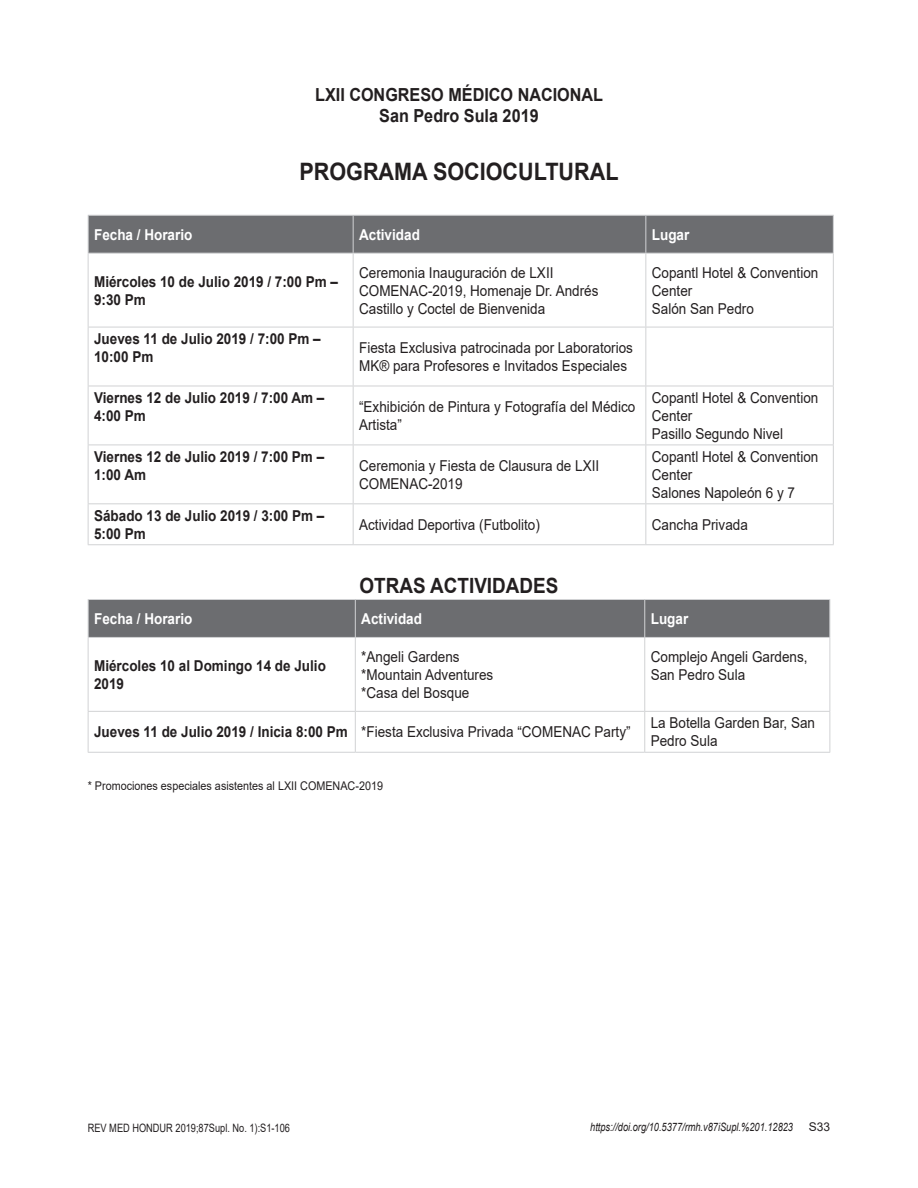
<style>
.page{position:relative;width:918px;height:1188px;background:#fff}
.page>*{position:absolute;margin:0;border:0;box-sizing:border-box;transform-origin:0 0}
.t1{font:700 24px "Arial";color:#231f20;scale:.9 1}
.t2{font:700 21px "Arial";color:#231f20;scale:.9 1}
.t3{font:700 18px "Arial";color:#231f20;scale:.9 1}
.t4{font:15px/18px "Arial";color:#231f20;scale:.9 1}
.t5{font:700 15px/18px "Arial";color:#231f20;scale:.9 1}
.t6{font:700 15px "Arial";color:#fff;scale:.9 1}
.t7{font:12px "Arial";color:#231f20;scale:.9 1}
.t8{font:12px "Arial";color:#231f20}
.t9{font:italic 11.55px "Arial";color:#231f20;scale:.8 1}
.t10{font:11.55px "Arial";color:#231f20;scale:.8 1}
</style>
<div class="page">
<div style="left:89px;top:216px;width:744px;height:37px;background:#6c6d70"></div>
<hr style="left:88px;top:215px;width:265px;height:1px;background:#d1d2d4">
<hr style="left:88px;top:216px;width:1px;height:37px;background:#d1d2d4">
<hr style="left:353px;top:215px;width:293px;height:1px;background:#d1d2d4">
<hr style="left:353px;top:216px;width:1px;height:37px;background:#d1d2d4">
<hr style="left:646px;top:215px;width:188px;height:1px;background:#d1d2d4">
<hr style="left:645px;top:216px;width:1px;height:37px;background:#d1d2d4">
<hr style="left:833px;top:216px;width:1px;height:37px;background:#d1d2d4">
<hr style="left:88px;top:253px;width:265px;height:1px;background:#d1d2d4">
<hr style="left:88px;top:254px;width:1px;height:73px;background:#d1d2d4">
<hr style="left:353px;top:253px;width:293px;height:1px;background:#d1d2d4">
<hr style="left:353px;top:254px;width:1px;height:73px;background:#d1d2d4">
<hr style="left:646px;top:253px;width:188px;height:1px;background:#d1d2d4">
<hr style="left:645px;top:254px;width:1px;height:73px;background:#d1d2d4">
<hr style="left:833px;top:254px;width:1px;height:73px;background:#d1d2d4">
<hr style="left:88px;top:327px;width:265px;height:1px;background:#d1d2d4">
<hr style="left:88px;top:327px;width:1px;height:59px;background:#d1d2d4">
<hr style="left:353px;top:327px;width:293px;height:1px;background:#d1d2d4">
<hr style="left:353px;top:327px;width:1px;height:59px;background:#d1d2d4">
<hr style="left:646px;top:327px;width:188px;height:1px;background:#d1d2d4">
<hr style="left:645px;top:327px;width:1px;height:59px;background:#d1d2d4">
<hr style="left:833px;top:327px;width:1px;height:59px;background:#d1d2d4">
<hr style="left:88px;top:386px;width:265px;height:1px;background:#d1d2d4">
<hr style="left:88px;top:386px;width:1px;height:59px;background:#d1d2d4">
<hr style="left:353px;top:386px;width:293px;height:1px;background:#d1d2d4">
<hr style="left:353px;top:386px;width:1px;height:59px;background:#d1d2d4">
<hr style="left:646px;top:386px;width:188px;height:1px;background:#d1d2d4">
<hr style="left:645px;top:386px;width:1px;height:59px;background:#d1d2d4">
<hr style="left:833px;top:386px;width:1px;height:59px;background:#d1d2d4">
<hr style="left:88px;top:445px;width:265px;height:1px;background:#d1d2d4">
<hr style="left:88px;top:445px;width:1px;height:58px;background:#d1d2d4">
<hr style="left:353px;top:445px;width:293px;height:1px;background:#d1d2d4">
<hr style="left:353px;top:445px;width:1px;height:58px;background:#d1d2d4">
<hr style="left:646px;top:445px;width:188px;height:1px;background:#d1d2d4">
<hr style="left:645px;top:445px;width:1px;height:58px;background:#d1d2d4">
<hr style="left:833px;top:445px;width:1px;height:58px;background:#d1d2d4">
<hr style="left:88px;top:503px;width:265px;height:1px;background:#d1d2d4">
<hr style="left:88px;top:504px;width:1px;height:40px;background:#d1d2d4">
<hr style="left:353px;top:503px;width:293px;height:1px;background:#d1d2d4">
<hr style="left:353px;top:504px;width:1px;height:40px;background:#d1d2d4">
<hr style="left:646px;top:503px;width:188px;height:1px;background:#d1d2d4">
<hr style="left:645px;top:504px;width:1px;height:40px;background:#d1d2d4">
<hr style="left:833px;top:504px;width:1px;height:40px;background:#d1d2d4">
<hr style="left:88px;top:544px;width:265px;height:1px;background:#d1d2d4">
<hr style="left:353px;top:544px;width:293px;height:1px;background:#d1d2d4">
<hr style="left:646px;top:544px;width:188px;height:1px;background:#d1d2d4">
<div style="left:89px;top:600px;width:741px;height:37px;background:#6c6d70"></div>
<hr style="left:88px;top:599px;width:267px;height:1px;background:#d1d2d4">
<hr style="left:88px;top:600px;width:1px;height:37px;background:#d1d2d4">
<hr style="left:355px;top:599px;width:290px;height:1px;background:#d1d2d4">
<hr style="left:355px;top:600px;width:1px;height:37px;background:#d1d2d4">
<hr style="left:645px;top:599px;width:185px;height:1px;background:#d1d2d4">
<hr style="left:644px;top:600px;width:1px;height:37px;background:#d1d2d4">
<hr style="left:830px;top:600px;width:1px;height:37px;background:#d1d2d4">
<hr style="left:88px;top:637px;width:267px;height:1px;background:#d1d2d4">
<hr style="left:88px;top:638px;width:1px;height:73px;background:#d1d2d4">
<hr style="left:355px;top:637px;width:290px;height:1px;background:#d1d2d4">
<hr style="left:355px;top:638px;width:1px;height:73px;background:#d1d2d4">
<hr style="left:645px;top:637px;width:185px;height:1px;background:#d1d2d4">
<hr style="left:644px;top:638px;width:1px;height:73px;background:#d1d2d4">
<hr style="left:830px;top:638px;width:1px;height:73px;background:#d1d2d4">
<hr style="left:88px;top:711px;width:267px;height:1px;background:#d1d2d4">
<hr style="left:88px;top:712px;width:1px;height:40px;background:#d1d2d4">
<hr style="left:355px;top:711px;width:290px;height:1px;background:#d1d2d4">
<hr style="left:355px;top:712px;width:1px;height:40px;background:#d1d2d4">
<hr style="left:645px;top:711px;width:185px;height:1px;background:#d1d2d4">
<hr style="left:644px;top:712px;width:1px;height:40px;background:#d1d2d4">
<hr style="left:830px;top:712px;width:1px;height:40px;background:#d1d2d4">
<hr style="left:88px;top:752px;width:267px;height:1px;background:#d1d2d4">
<hr style="left:355px;top:752px;width:290px;height:1px;background:#d1d2d4">
<hr style="left:645px;top:752px;width:185px;height:1px;background:#d1d2d4">
<p class="t3" style="left:315px;top:82px;width:322px">LXII CONGRESO MÉDICO NACIONAL</p>
<p class="t3" style="left:379px;top:103px;width:179px">San Pedro Sula 2019</p>
<p class="t1" style="left:299px;top:155px;width:356px">PROGRAMA SOCIOCULTURAL</p>
<p class="t6" style="left:94px;top:224px;width:111px">Fecha / Horario</p>
<p class="t6" style="left:359px;top:224px;width:69px">Actividad</p>
<p class="t6" style="left:652px;top:224px;width:43px">Lugar</p>
<p class="t5" style="left:94px;top:272px;width:272px">Miércoles 10 de Julio 2019 / 7:00 Pm –<br>9:30 Pm</p>
<p class="t4" style="left:359px;top:263px;width:267px">Ceremonia Inauguración de LXII<br>COMENAC-2019, Homenaje Dr. Andrés<br>Castillo y Coctel de Bienvenida</p>
<p class="t4" style="left:652px;top:263px;width:187px">Copantl Hotel &amp; Convention<br>Center</p>
<p class="t4" style="left:652px;top:299px;width:115px">Salón San Pedro</p>
<p class="t5" style="left:94px;top:330px;width:253px">Jueves 11 de Julio 2019 / 7:00 Pm –<br>10:00 Pm</p>
<p class="t4" style="left:359px;top:339px;width:306px">Fiesta Exclusiva patrocinada por Laboratorios<br>MK® para Profesores e Invitados Especiales</p>
<p class="t5" style="left:94px;top:389px;width:257px">Viernes 12 de Julio 2019 / 7:00 Am –<br>4:00 Pm</p>
<p class="t4" style="left:359px;top:398px;width:308px">“Exhibición de Pintura y Fotografía del Médico<br>Artista”</p>
<p class="t4" style="left:652px;top:389px;width:187px">Copantl Hotel &amp; Convention<br>Center</p>
<p class="t4" style="left:652px;top:425px;width:147px">Pasillo Segundo Nivel</p>
<p class="t5" style="left:94px;top:448px;width:257px">Viernes 12 de Julio 2019 / 7:00 Pm –<br>1:00 Am</p>
<p class="t4" style="left:359px;top:456px;width:268px">Ceremonia y Fiesta de Clausura de LXII<br>COMENAC-2019</p>
<p class="t4" style="left:652px;top:447px;width:187px">Copantl Hotel &amp; Convention<br>Center</p>
<p class="t4" style="left:652px;top:483px;width:161px">Salones Napoleón 6 y 7</p>
<p class="t5" style="left:94px;top:507px;width:257px">Sábado 13 de Julio 2019 / 3:00 Pm –<br>5:00 Pm</p>
<p class="t4" style="left:359px;top:515px;width:202px">Actividad Deportiva (Futbolito)</p>
<p class="t4" style="left:652px;top:515px;width:108px">Cancha Privada</p>
<p class="t2" style="left:360px;top:571px;width:222px">OTRAS ACTIVIDADES</p>
<p class="t6" style="left:94px;top:608px;width:111px">Fecha / Horario</p>
<p class="t6" style="left:361px;top:608px;width:69px">Actividad</p>
<p class="t6" style="left:651px;top:608px;width:43px">Lugar</p>
<p class="t5" style="left:94px;top:657px;width:259px">Miércoles 10 al Domingo 14 de Julio<br>2019</p>
<p class="t4" style="left:361px;top:647px;width:111px">*Angeli Gardens</p>
<p class="t4" style="left:361px;top:665px;width:148px">*Mountain Adventures</p>
<p class="t4" style="left:361px;top:683px;width:122px">*Casa del Bosque</p>
<p class="t4" style="left:651px;top:647px;width:176px">Complejo Angeli Gardens,<br>San Pedro Sula</p>
<p class="t5" style="left:94px;top:723px;width:283px">Jueves 11 de Julio 2019 / Inicia 8:00 Pm</p>
<p class="t4" style="left:361px;top:723px;width:301px">*Fiesta Exclusiva Privada “COMENAC Party”</p>
<p class="t4" style="left:651px;top:714px;width:184px">La Botella Garden Bar, San<br>Pedro Sula</p>
<p class="t7" style="left:88px;top:777px;width:330px">* Promociones especiales asistentes al LXII COMENAC-2019</p>
<p class="t10" style="left:88px;top:1120px;width:254px">REV MED HONDUR 2019;87Supl. No. 1):S1-106</p>
<p class="t9" style="left:590px;top:1119px;width:255px">https://doi.org/10.5377/rmh.v87iSupl.%201.12823</p>
<p class="t8" style="left:809px;top:1119px;width:23px">S33</p>
</div>
